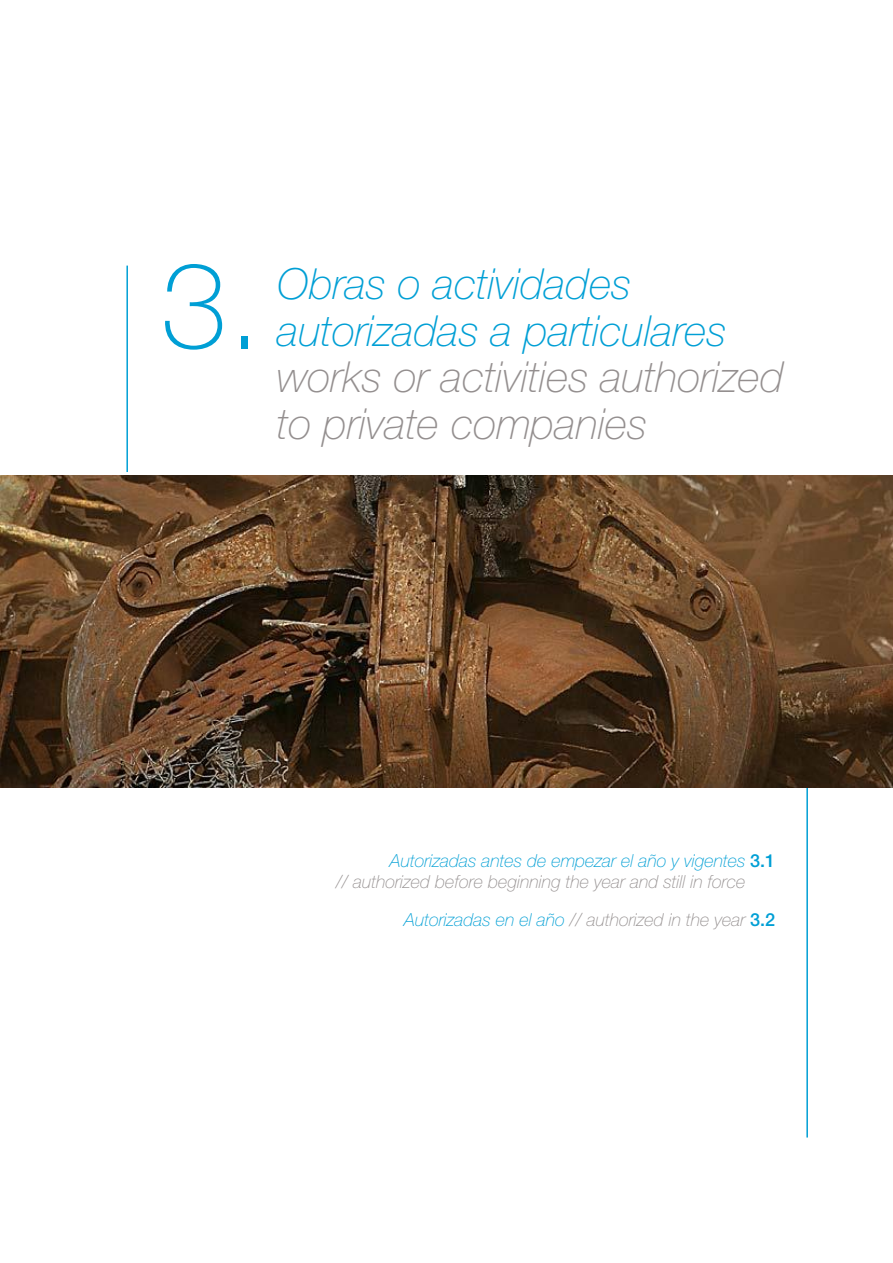
<style>
.page{position:relative;width:893px;height:1263px;background:#fff}
.page>*{position:absolute;margin:0;border:0;box-sizing:border-box;transform-origin:0 0}
.t1{font:100 120px "Helvetica Neue";color:#009fd5}
.t2{font:italic 100 42.9px/46.5px "Helvetica Neue";color:#948f8f}
.t3{font:italic 100 42.9px/46.5px "Helvetica Neue";color:#009fd5}
.t4{font:italic 100 18px/21.1px "Helvetica Neue";color:#948f8f}
.s1{color:#009fd5}
.s2{font-weight:500;font-style:normal;color:#009fd5}
</style>
<div class="page">
<hr style="left:126px;top:266px;width:2px;height:206px;background:#009fd5">
<hr style="left:806px;top:746px;width:2px;height:391px;background:#009fd5">
<img style="left:0;top:475px;width:893px;height:313px">
<h1 class="t1" style="left:161px;top:237px;width:102px">3.</h1>
<h2 class="t3" style="left:277px;top:261px;width:451px">Obras o actividades autorizadas a particulares</h2>
<h2 class="t2" style="left:277px;top:354px;width:508px">works or activities authorized to private companies</h2>
<p class="t4" style="left:336px;top:850px;width:440px;text-indent:54px"><span class="s1">Autorizadas antes de empezar el año y vigentes</span> <span class="s2">3.1 </span>// authorized before beginning the year and still in force</p>
<p class="t4" style="left:404px;top:909px;width:373px"><span class="s1">Autorizadas en el año</span> // authorized in the year <span class="s2">3.2</span></p>
</div>
